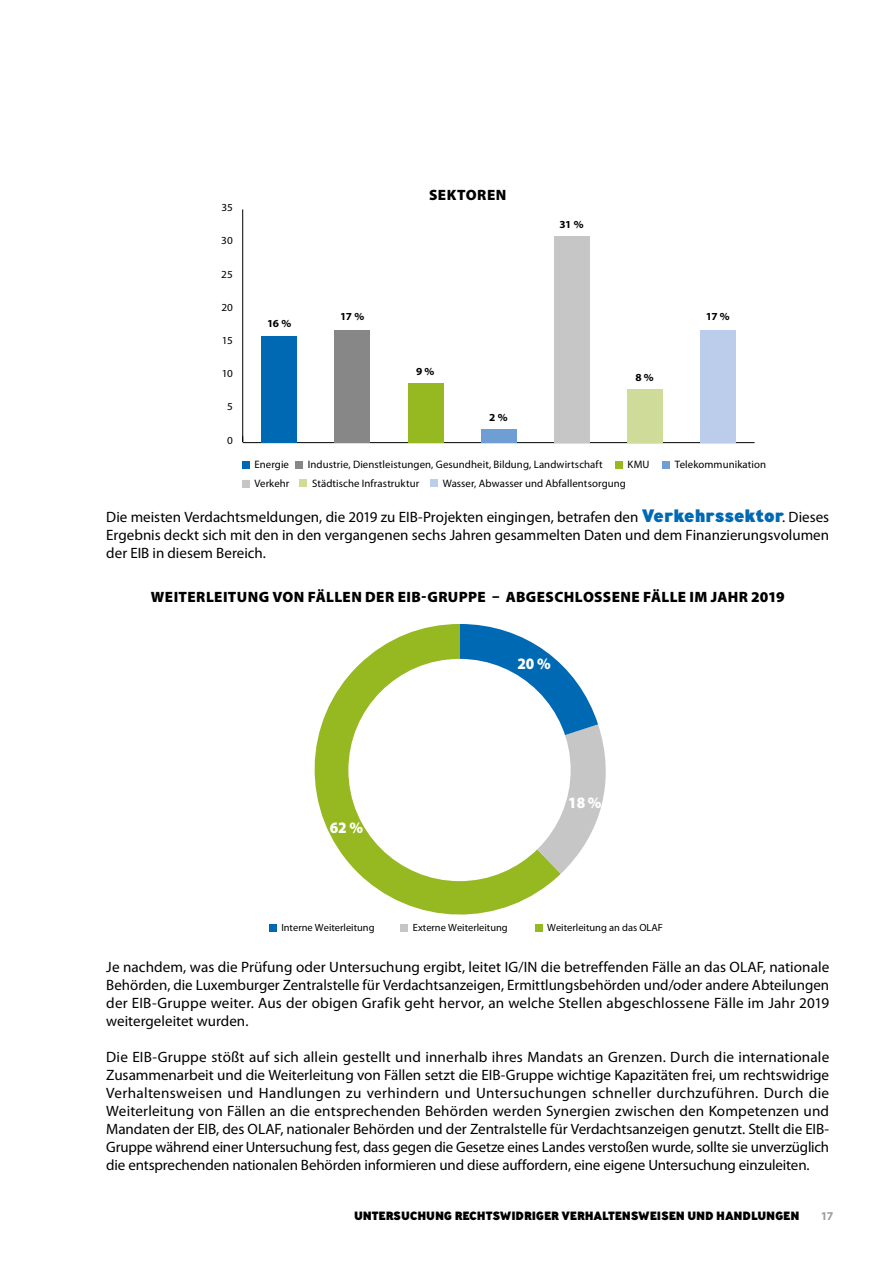
<style>
.page{position:relative;width:893px;height:1263px;background:#fff}
.page>*{position:absolute;margin:0;border:0;box-sizing:border-box;transform-origin:0 0}
.t1{font:900 15.9px "Myriad Pro";color:#fff;scale:.93 1}
.t2{font:15px/18px "Myriad Pro";color:#000;text-align:justify}
.t3{font:900 15px "Myriad Pro";letter-spacing:.025em;color:#000}
.t4{font:800 12px "Ministry";letter-spacing:-.01em;color:#000}
.t5{font:700 12px "Myriad Pro";color:#9d9d9c}
.t6{font:10.8px "Myriad Pro";letter-spacing:.01em;color:#000}
.t7{font:700 10.8px "Myriad Pro";letter-spacing:-.045em;color:#000;scale:1.04 1}
.t8{font:10.8px "Myriad Pro";letter-spacing:.01em;color:#000;scale:1.04 1}
.t9{font:10.5px "Myriad Pro";color:#000}
.s1{font-family:"Ministry";font-weight:800;font-size:18px;color:#0069b4}
</style>
<div class="page">
<div style="left:269px;top:924px;width:8px;height:7px;background:#0069b4"></div>
<div style="left:401px;top:924px;width:7px;height:7px;background:#c6c6c6"></div>
<div style="left:535px;top:924px;width:7px;height:7px;background:#96b821"></div>
<svg style="left:314px;top:624px;width:247px;height:305px;fill:#96b821"></svg>
<svg style="left:460px;top:624px;width:146px;height:250px"></svg>
<div style="left:348px;top:659px;width:223px;height:222px;background:#fff;border-radius:50%"></div>
<hr style="left:243px;top:442px;width:512px;height:1px;background:#000">
<hr style="left:242px;top:209px;width:1px;height:233px;background:#000">
<div style="left:262px;top:336px;width:35px;height:107px;background:#0069b4"></div>
<div style="left:335px;top:330px;width:35px;height:113px;background:#878787"></div>
<div style="left:408px;top:383px;width:35px;height:60px;background:#96b821"></div>
<div style="left:481px;top:429px;width:35px;height:14px;background:#6f9ed4"></div>
<div style="left:554px;top:237px;width:35px;height:206px;background:#c6c6c6"></div>
<div style="left:627px;top:390px;width:35px;height:53px;background:#cfdb99"></div>
<div style="left:700px;top:330px;width:36px;height:113px;background:#bccdeb"></div>
<div style="left:242px;top:461px;width:7px;height:8px;background:#0069b4"></div>
<div style="left:615px;top:461px;width:8px;height:8px;background:#96b821"></div>
<div style="left:295px;top:461px;width:8px;height:8px;background:#878787"></div>
<div style="left:662px;top:461px;width:8px;height:8px;background:#6f9ed4"></div>
<div style="left:430px;top:479px;width:8px;height:8px;background:#bccdeb"></div>
<div style="left:300px;top:479px;width:7px;height:8px;background:#cfdb99"></div>
<div style="left:242px;top:480px;width:7px;height:8px;background:#c6c6c6"></div>
<p class="t8" style="left:222px;top:202px;width:12px">35</p>
<p class="t8" style="left:221px;top:235px;width:13px">30</p>
<p class="t8" style="left:221px;top:268px;width:13px">25</p>
<p class="t8" style="left:221px;top:301px;width:13px">20</p>
<p class="t8" style="left:222px;top:334px;width:12px">15</p>
<p class="t8" style="left:222px;top:368px;width:12px">10</p>
<p class="t8" style="left:227px;top:401px;width:7px">5</p>
<p class="t8" style="left:227px;top:434px;width:7px">0</p>
<p class="t7" style="left:267px;top:317px;width:25px">16 %</p>
<p class="t7" style="left:340px;top:311px;width:25px">17 %</p>
<p class="t3" style="left:429px;top:187px;width:79px">SEKTOREN</p>
<p class="t7" style="left:559px;top:218px;width:25px">31 %</p>
<p class="t7" style="left:416px;top:365px;width:19px">9 %</p>
<p class="t7" style="left:489px;top:412px;width:19px">2 %</p>
<p class="t7" style="left:635px;top:371px;width:19px">8 %</p>
<p class="t7" style="left:706px;top:310px;width:25px">17 %</p>
<p class="t6" style="left:254px;top:459px;width:36px">Energie</p>
<p class="t6" style="left:308px;top:459px;width:296px">Industrie, Dienstleistungen, Gesundheit, Bildung, Landwirtschaft</p>
<p class="t6" style="left:628px;top:459px;width:23px">KMU</p>
<p class="t6" style="left:675px;top:459px;width:93px">Telekommunikation</p>
<p class="t6" style="left:254px;top:478px;width:37px">Verkehr</p>
<p class="t6" style="left:312px;top:477px;width:109px">Städtische Infrastruktur</p>
<p class="t6" style="left:443px;top:477px;width:185px">Wasser, Abwasser und Abfallentsorgung</p>
<p class="t2" style="left:106px;top:508px;width:724px">Die meisten Verdachtsmeldungen, die 2019 zu EIB-Projekten eingingen, betrafen den <span class="s1">Verkehrssektor</span>. Dieses Ergebnis deckt sich mit den in den vergangenen sechs Jahren gesammelten Daten und dem Finanzierungsvolumen der EIB in diesem Bereich.</p>
<p class="t3" style="left:151px;top:588px;width:635px">WEITERLEITUNG VON FÄLLEN DER EIB-GRUPPE – ABGESCHLOSSENE FÄLLE IM JAHR 2019</p>
<p class="t1" style="left:330px;top:818px;width:37px">62 %</p>
<p class="t1" style="left:517px;top:654px;width:37px">20 %</p>
<p class="t1" style="left:568px;top:793px;width:37px">18 %</p>
<p class="t9" style="left:281px;top:922px;width:95px">Interne Weiterleitung</p>
<p class="t9" style="left:413px;top:922px;width:96px">Externe Weiterleitung</p>
<p class="t9" style="left:547px;top:922px;width:117px">Weiterleitung an das OLAF</p>
<p class="t2" style="left:106px;top:958px;width:724px">Je nachdem, was die Prüfung oder Untersuchung ergibt, leitet IG/IN die betreffenden Fälle an das OLAF, nationale Behörden, die Luxemburger Zentralstelle für Verdachtsanzeigen, Ermittlungsbehörden und/oder andere Abteilungen der EIB-Gruppe weiter. Aus der obigen Grafik geht hervor, an welche Stellen abgeschlossene Fälle im Jahr 2019 weitergeleitet wurden.</p>
<p class="t2" style="left:106px;top:1048px;width:724px">Die EIB-Gruppe stößt auf sich allein gestellt und innerhalb ihres Mandats an Grenzen. Durch die internationale Zusammenarbeit und die Weiterleitung von Fällen setzt die EIB-Gruppe wichtige Kapazitäten frei, um rechtswidrige Verhaltensweisen und Handlungen zu verhindern und Untersuchungen schneller durchzuführen. Durch die Weiterleitung von Fällen an die entsprechenden Behörden werden Synergien zwischen den Kompetenzen und Mandaten der EIB, des OLAF, nationaler Behörden und der Zentralstelle für Verdachtsanzeigen genutzt. Stellt die EIB-Gruppe während einer Untersuchung fest, dass gegen die Gesetze eines Landes verstoßen wurde, sollte sie unverzüglich die entsprechenden nationalen Behörden informieren und diese auffordern, eine eigene Untersuchung einzuleiten.</p>
<p class="t4" style="left:354px;top:1208px;width:447px">UNTERSUCHUNG RECHTSWIDRIGER VERHALTENSWEISEN UND HANDLUNGEN</p>
<p class="t5" style="left:821px;top:1210px;width:14px">17</p>
</div>
